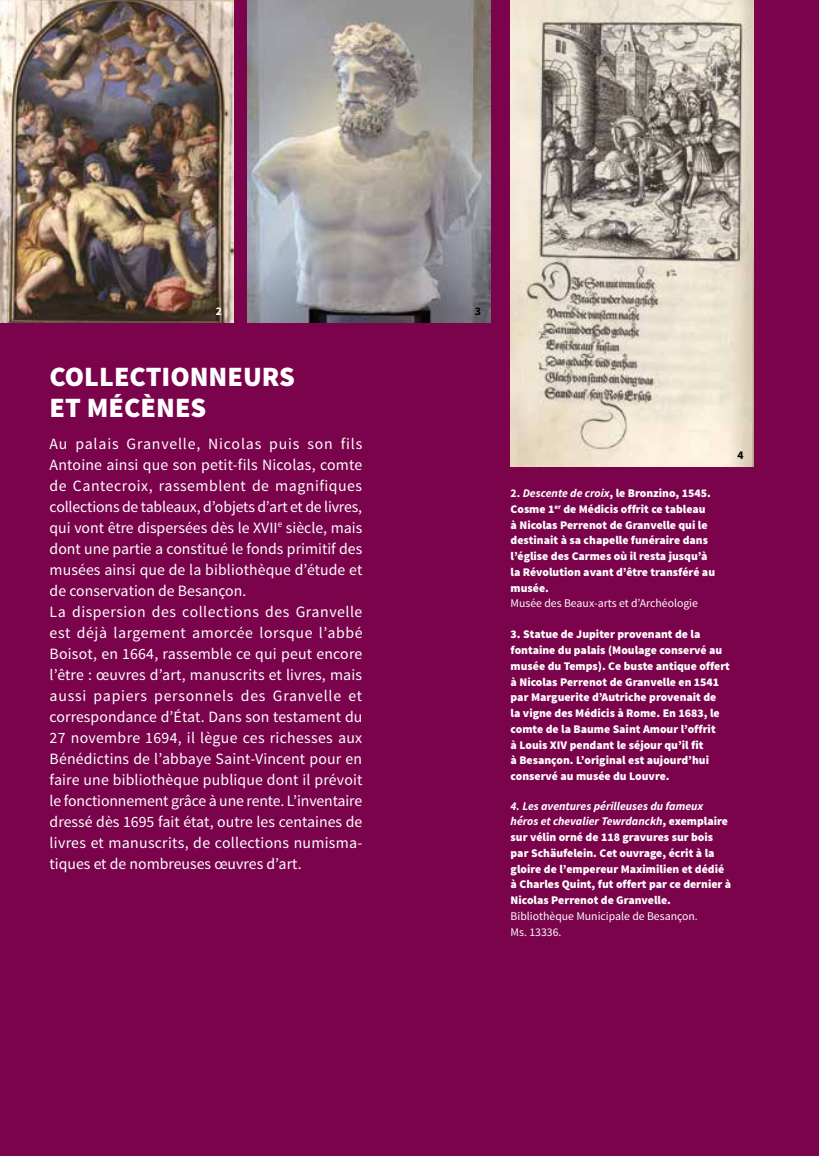
<style>
.page{position:relative;width:819px;height:1156px;background:#7a034b}
.page>*{position:absolute;margin:0;border:0;box-sizing:border-box;transform-origin:0 0}
.t1{font:900 28px/31.5px "Source Sans Pro";color:#fff}
.t2{font:15.75px/21px "Source Sans Pro";letter-spacing:.01em;color:#fff}
.t3{font:900 11.72px/15.8px "Source Sans Pro";color:#fff}
.t4{font:11.72px/15.8px "Source Sans Pro";color:#fff}
.t5{font:700 11.72px "Source Sans Pro";color:#000}
.t6{font:700 11.72px "Source Sans Pro";color:#fff}
.s1{font-weight:700}
.s2{font-weight:700;font-style:italic}
</style>
<div class="page">
<img style="left:0;top:0;width:233px;height:323px">
<img style="left:247px;top:0;width:243px;height:323px">
<img style="left:510px;top:0;width:243px;height:466px">
<p class="t6" style="left:216px;top:303px;width:8px">2</p>
<p class="t5" style="left:475px;top:303px;width:8px">3</p>
<h1 class="t1" style="left:50px;top:362px;width:247px">COLLECTIONNEURS<br>ET MÉCÈNES</h1>
<p class="t2" style="left:50px;top:433px;width:314px">Au palais Granvelle, Nicolas puis son fils Antoine ainsi que son petit-fils Nicolas, comte de Cantecroix, rassemblent de magnifiques collections de tableaux, d’objets d’art et de livres, qui vont être dispersées dès le XVII<sup>e</sup> siècle, mais dont une partie a constitué le fonds primitif des musées ainsi que de la bibliothèque d’étude et de conservation de Besançon.<br>La dispersion des collections des Granvelle est déjà largement amorcée lorsque l’abbé Boisot, en 1664, rassemble ce qui peut encore l’être : œuvres d’art, manuscrits et livres, mais aussi papiers personnels des Granvelle et correspondance d’État. Dans son testament du 27 novembre 1694, il lègue ces richesses aux Bénédictins de l’abbaye Saint-Vincent pour en faire une bibliothèque publique dont il prévoit le fonctionnement grâce à une rente. L’inventaire dressé dès 1695 fait état, outre les centaines de livres et manuscrits, de collections numisma&shy;tiques et de nombreuses œuvres d’art.</p>
<p class="t5" style="left:737px;top:447px;width:8px">4</p>
<p class="t3" style="left:510px;top:486px;width:206px"><span class="s1">2.</span> <span class="s2">Descente de croix</span>, le Bronzino, 1545.<br>Cosme 1<sup>er</sup> de Médicis offrit ce tableau<br>à Nicolas Perrenot de Granvelle qui le destinait à sa chapelle funéraire dans l’église des Carmes où il resta jusqu’à la Révolution avant d’être transféré au musée.</p>
<p class="t4" style="left:510px;top:596px;width:189px">Musée des Beaux-arts et d’Archéologie</p>
<p class="t3" style="left:510px;top:627px;width:221px">3. Statue de Jupiter provenant de la fontaine du palais (Moulage conservé au musée du Temps). Ce buste antique offert à Nicolas Perrenot de Granvelle en 1541 par Marguerite d’Autriche provenait de<br>la vigne des Médicis à Rome. En 1683, le comte de la Baume Saint Amour l’offrit<br>à Louis XIV pendant le séjour qu’il fit<br>à Besançon. L’original est aujourd’hui conservé au musée du Louvre.</p>
<p class="t3" style="left:510px;top:798px;width:222px"><span class="s2">4. Les aventures périlleuses du fameux héros et chevalier Tewrdanckh</span>, exemplaire sur vélin orné de 118 gravures sur bois par Schäufelein. Cet ouvrage, écrit à la gloire de l’empereur Maximilien et dédié à Charles Quint, fut offert par ce dernier à Nicolas Perrenot de Granvelle.</p>
<p class="t4" style="left:510px;top:908px;width:189px">Bibliothèque Municipale de Besançon.<br>Ms. 13336.</p>
</div>
